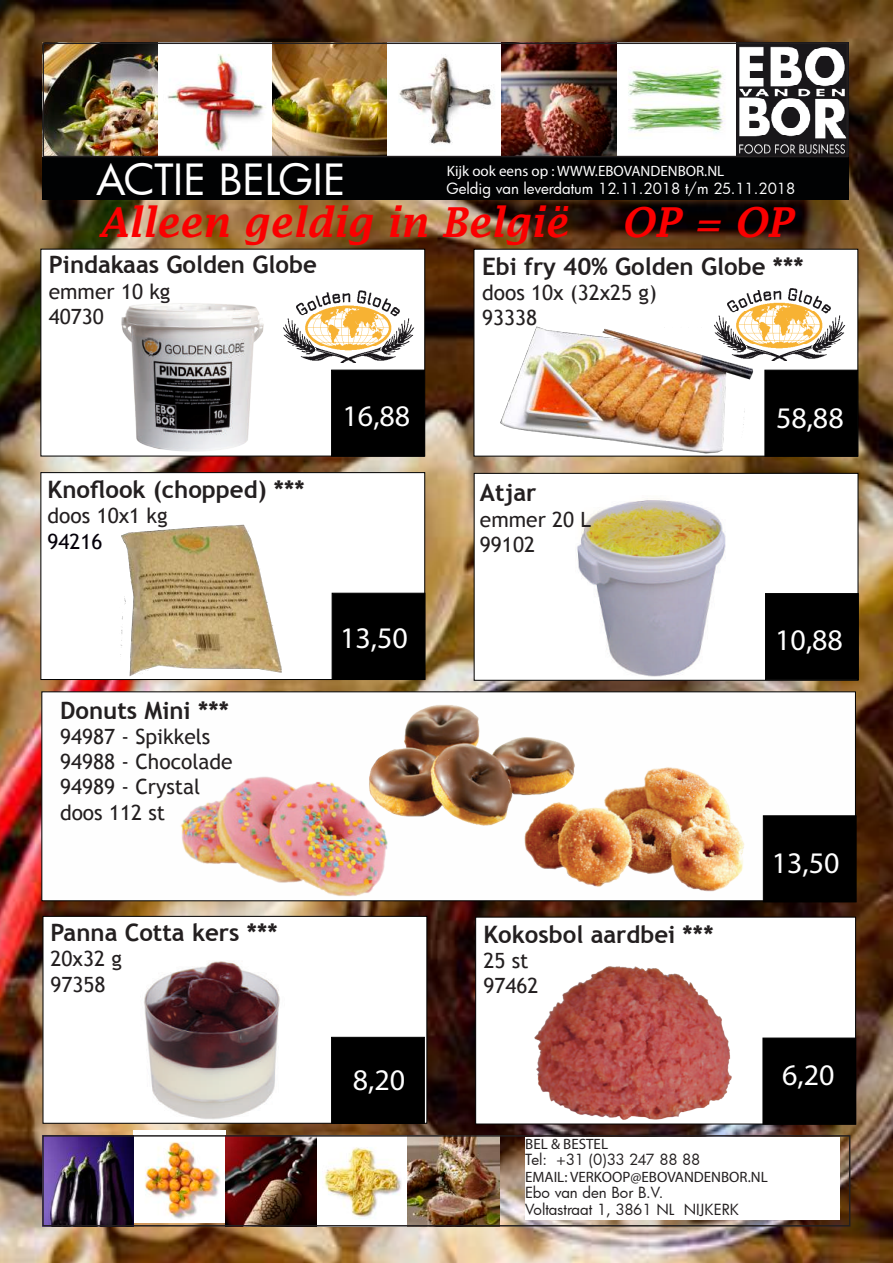
<style>
.page{position:relative;width:893px;height:1263px;background:#fff}
.page>*{position:absolute;margin:0;border:0;box-sizing:border-box;transform-origin:0 0}
.t1{font:42px "Futura";color:#fff}
.t2{font:italic 600 40.5px "Lucida Fax";color:#fa0000}
.t3{font:30px "Myriad Pro";color:#fff}
.t4{font:700 24px "Trebuchet MS";color:#231f20}
.t5{font:21px/25.2px "Trebuchet MS";color:#231f20}
.t6{font:21px "Trebuchet MS";color:#05000a}
.t7{font:15px "Futura";color:#fff}
.t8{font:15px/16.5px "Futura";letter-spacing:-.005em;color:#231f20}
.t9{font:15px "Myriad Pro";color:#231f20}
.t10{font:15px "Myriad Pro";color:#fff}
.t11{font:15px "Futura";letter-spacing:-.03em;color:#231f20}
</style>
<div class="page">
<img style="left:0;top:0;width:893px;height:1263px">
<div style="left:475px;top:917px;width:381px;height:207px;background:#fff;border:1px solid #000"></div>
<div style="left:474px;top:473px;width:384px;height:208px;background:#fff;border:1px solid #000"></div>
<div style="left:474px;top:249px;width:384px;height:207px;background:#fff"></div>
<div style="left:40px;top:472px;width:385px;height:208px;background:#fff;border:1px solid #000"></div>
<div style="left:40px;top:249px;width:385px;height:207px;background:#fff;border:1px solid #000"></div>
<img style="left:46px;top:43px;width:803px;height:114px">
<img style="left:225px;top:1138px;width:274px;height:85px">
<img style="left:134px;top:1131px;width:91px;height:91px">
<div style="left:43px;top:157px;width:806px;height:43px;background:#010203"></div>
<div style="left:43px;top:43px;width:805px;height:114px;border:2px solid #231f20"></div>
<img style="left:45px;top:1138px;width:89px;height:85px">
<div style="left:42px;top:1135px;width:808px;height:91px;border:2px solid #231f20"></div>
<div style="left:332px;top:593px;width:93px;height:86px;background:#000;border:1px solid #000"></div>
<div style="left:765px;top:593px;width:93px;height:87px;background:#000;border:1px solid #000"></div>
<div style="left:331px;top:370px;width:94px;height:86px;background:#000"></div>
<div style="left:763px;top:1038px;width:93px;height:86px;background:#000"></div>
<div style="left:765px;top:370px;width:93px;height:86px;background:#000;border:1px solid #000"></div>
<div style="left:43px;top:916px;width:384px;height:208px;background:#fff;border:1px solid #000"></div>
<div style="left:331px;top:1037px;width:94px;height:87px;background:#000;border:1px solid #000"></div>
<img style="left:718px;top:288px;width:128px;height:72px">
<img style="left:327px;top:290px;width:88px;height:72px">
<img style="left:577px;top:500px;width:148px;height:176px">
<img style="left:59px;top:292px;width:268px;height:170px">
<img style="left:493px;top:320px;width:261px;height:136px">
<img style="left:120px;top:524px;width:162px;height:152px">
<div style="left:41px;top:691px;width:815px;height:210px;background:#fefefe;border:1px solid #000"></div>
<div style="left:763px;top:816px;width:93px;height:86px;background:#000;border:1px solid #000"></div>
<img style="left:180px;top:776px;width:211px;height:125px">
<img style="left:362px;top:705px;width:213px;height:125px">
<img style="left:522px;top:765px;width:223px;height:127px">
<img style="left:144px;top:961px;width:136px;height:158px">
<img style="left:534px;top:966px;width:198px;height:154px">
<div style="left:525px;top:1137px;width:315px;height:83px;background:#fff"></div>
<h1 class="t1" style="left:96px;top:151px;width:251px">ACTIE BELGIE</h1>
<p class="t10" style="left:447px;top:162px;width:279px">Kijk ook eens op : WWW.EBOVANDENBOR.NL</p>
<h2 class="t2" style="left:99px;top:199px;width:470px">Alleen geldig in België</h2>
<h2 class="t2" style="left:621px;top:199px;width:173px">OP = OP</h2>
<p class="t7" style="left:446px;top:179px;width:350px">Geldig van leverdatum 12.11.2018 t/m 25.11.2018</p>
<p class="t4" style="left:49px;top:250px;width:270px">Pindakaas Golden Globe</p>
<p class="t5" style="left:49px;top:278px;width:123px">emmer 10 kg<br>40730</p>
<p class="t4" style="left:482px;top:251px;width:323px">Ebi fry 40% Golden Globe ***</p>
<p class="t5" style="left:482px;top:280px;width:176px">doos 10x (32x25 g)<br>93338</p>
<p class="t4" style="left:48px;top:475px;width:259px">Knoflook (chopped) ***</p>
<p class="t5" style="left:48px;top:503px;width:122px">doos 10x1 kg</p>
<p class="t6" style="left:48px;top:528px;width:57px">94216</p>
<p class="t4" style="left:60px;top:695px;width:171px">Donuts Mini ***</p>
<p class="t5" style="left:60px;top:724px;width:174px">94987 - Spikkels<br>94988 - Chocolade<br>94989 - Crystal doos 112 st</p>
<p class="t4" style="left:51px;top:918px;width:229px">Panna Cotta kers ***</p>
<p class="t5" style="left:51px;top:946px;width:73px">20x32 g<br>97358</p>
<h3 class="t3" style="left:343px;top:397px;width:69px">16,88</h3>
<h3 class="t3" style="left:776px;top:399px;width:69px">58,88</h3>
<h3 class="t3" style="left:340px;top:620px;width:69px">13,50</h3>
<p class="t4" style="left:480px;top:478px;width:58px">Atjar</p>
<p class="t5" style="left:480px;top:506px;width:113px">emmer 20 L<br>99102</p>
<h3 class="t3" style="left:775px;top:622px;width:69px">10,88</h3>
<h3 class="t3" style="left:353px;top:1061px;width:54px">8,20</h3>
<p class="t4" style="left:483px;top:919px;width:232px">Kokosbol aardbei ***</p>
<p class="t5" style="left:483px;top:947px;width:57px">25 st<br>97462</p>
<h3 class="t3" style="left:777px;top:839px;width:54px">7,88</h3>
<h3 class="t3" style="left:772px;top:844px;width:69px">13,50</h3>
<h3 class="t3" style="left:782px;top:1056px;width:54px">6,20</h3>
<p class="t9" style="left:525px;top:1134px;width:84px">BEL &amp; BESTEL</p>
<p class="t11" style="left:525px;top:1149px;width:177px">Tel: +31 (0)33 247 88 88</p>
<p class="t9" style="left:525px;top:1167px;width:244px">EMAIL: VERKOOP@EBOVANDENBOR.NL</p>
<p class="t8" style="left:525px;top:1184px;width:215px">Ebo van den Bor B.V.<br>Voltastraat 1, 3861 NL NIJKERK</p>
</div>
